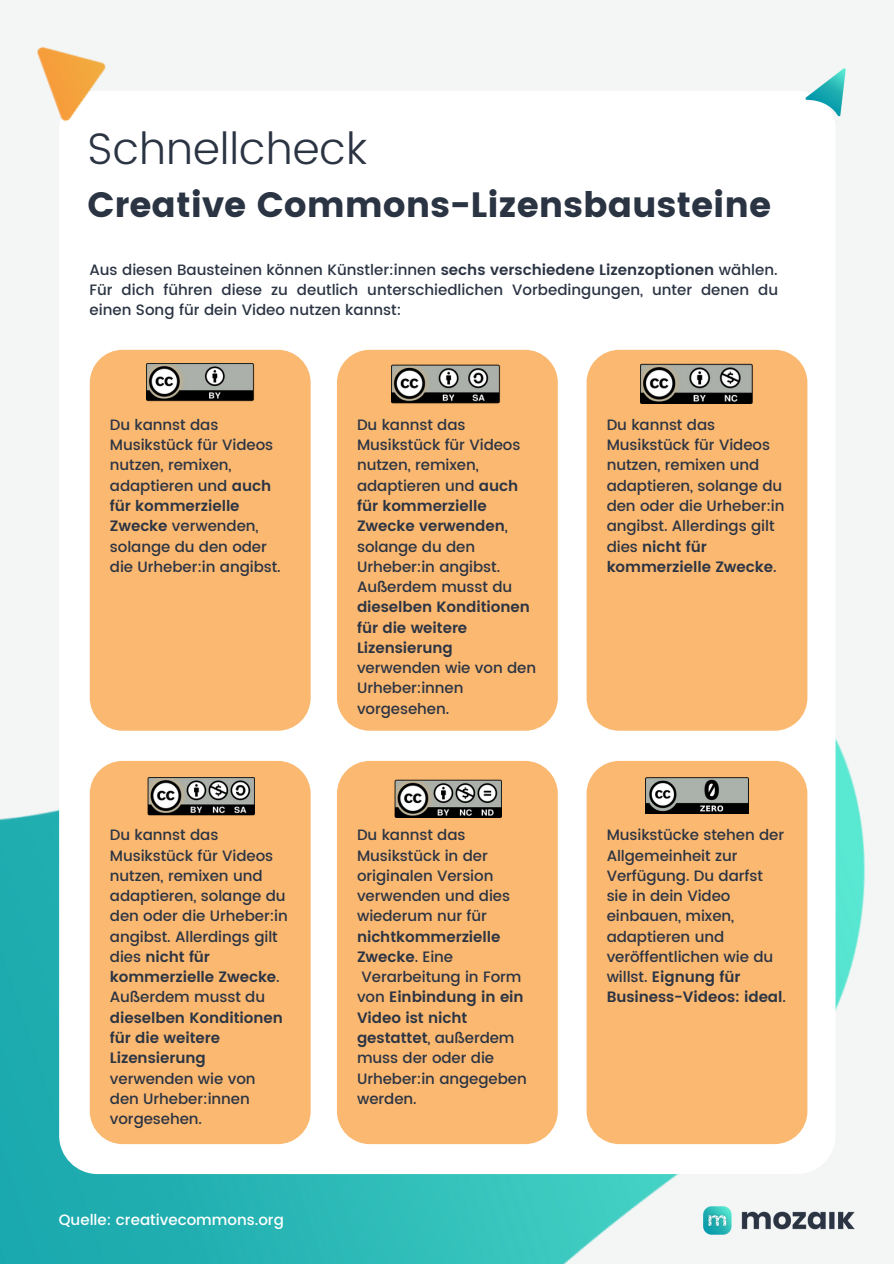
<style>
.page{position:relative;width:894px;height:1264px;background:#fff}
.page>*{position:absolute;margin:0;border:0;box-sizing:border-box;transform-origin:0 0}
.t1{font:300 44.1px "Poppins";color:#2b3443}
.t2{font:35.1px "Poppins";color:#2b3443}
.t3{font:500 15px/20.2px "Poppins";letter-spacing:-.005em;color:#2b3443}
.t4{font:500 15px "Poppins";color:#fff}
.s1{font-weight:600}
</style>
<div class="page">
<div style="left:0;top:0;width:893px;height:1263px;background:#f4f5f5"></div>
<img style="left:0;top:737px;width:865px;height:526px">
<div style="left:59px;top:91px;width:776px;height:1082px;background:#fff;border-radius:38px"></div>
<img style="left:37px;top:47px;width:69px;height:74px">
<img style="left:805px;top:68px;width:41px;height:49px">
<img style="left:703px;top:1205px;width:150px;height:29px">
<div style="left:90px;top:350px;width:220px;height:380px;background:#fbb871;border-radius:33px"></div>
<div style="left:337px;top:761px;width:220px;height:383px;background:#fbb871;border-radius:33px"></div>
<div style="left:90px;top:761px;width:220px;height:383px;background:#fbb871;border-radius:33px"></div>
<div style="left:337px;top:350px;width:220px;height:380px;background:#fbb871;border-radius:33px"></div>
<div style="left:586px;top:350px;width:221px;height:380px;background:#fbb871;border-radius:33px"></div>
<div style="left:586px;top:761px;width:221px;height:383px;background:#fbb871;border-radius:33px"></div>
<img style="left:146px;top:363px;width:108px;height:39px">
<img style="left:391px;top:364px;width:110px;height:40px">
<img style="left:640px;top:363px;width:113px;height:40px">
<img style="left:147px;top:777px;width:107px;height:39px">
<img style="left:394px;top:779px;width:107px;height:38px">
<img style="left:645px;top:777px;width:103px;height:36px">
<p class="t1" style="left:87px;top:123px;width:281px">Schnellcheck</p>
<p class="t2" style="left:87px;top:184px;width:685px">Creative Commons-Lizensbausteine</p>
<p class="t3" style="left:89px;top:259px;width:689px">Aus diesen Bausteinen können Künstler:innen <span class="s1">sechs verschiedene Lizenzoptionen</span> wählen.</p>
<p class="t3" style="left:89px;top:279px;width:690px">Für dich führen diese zu deutlich unterschiedlichen Vorbedingungen, unter denen du einen Song für dein Video nutzen kannst:</p>
<p class="t3" style="left:110px;top:414px;width:172px">Du kannst das<br>Musikstück für Videos nutzen, remixen, adaptieren und <span class="s1">auch für kommerzielle<br>Zwecke</span> verwenden, solange du den oder die Urheber:in angibst.</p>
<p class="t3" style="left:357px;top:414px;width:180px">Du kannst das<br>Musikstück für Videos nutzen, remixen, adaptieren und <span class="s1">auch für kommerzielle<br>Zwecke verwenden</span>, solange du den<br>Urheber:in angibst.<br>Außerdem musst du <span class="s1">dieselben Konditionen für die weitere<br>Lizensierung </span>verwenden wie von den<br>Urheber:innen vorgesehen.</p>
<p class="t3" style="left:606px;top:414px;width:179px">Du kannst das<br>Musikstück für Videos nutzen, remixen und adaptieren, solange du den oder die Urheber:in angibst. Allerdings gilt dies <span class="s1">nicht für kommerzielle Zwecke</span>.</p>
<p class="t3" style="left:110px;top:825px;width:179px">Du kannst das<br>Musikstück für Videos nutzen, remixen und adaptieren, solange du den oder die Urheber:in angibst. Allerdings gilt dies <span class="s1">nicht für kommerzielle Zwecke</span>.<br>Außerdem musst du <span class="s1">dieselben Konditionen für die weitere<br>Lizensierung </span>verwenden wie von den Urheber:innen vorgesehen.</p>
<p class="t3" style="left:357px;top:825px;width:171px">Du kannst das<br>Musikstück in der originalen Version verwenden und dies wiederum nur für <span class="s1">nichtkommerzielle<br>Zwecke</span>. Eine<br>Verarbeitung in Form von <span class="s1">Einbindung in ein<br>Video ist nicht gestattet</span>, außerdem muss der oder die<br>Urheber:in angegeben werden.</p>
<p class="t3" style="left:606px;top:825px;width:181px">Musikstücke stehen der<br>Allgemeinheit zur<br>Verfügung. Du darfst sie in dein Video einbauen, mixen, adaptieren und veröffentlichen wie du willst. <span class="s1">Eignung für<br>Business-Videos: ideal</span>.</p>
<p class="t4" style="left:59px;top:1210px;width:226px">Quelle: creativecommons.org</p>
</div>
